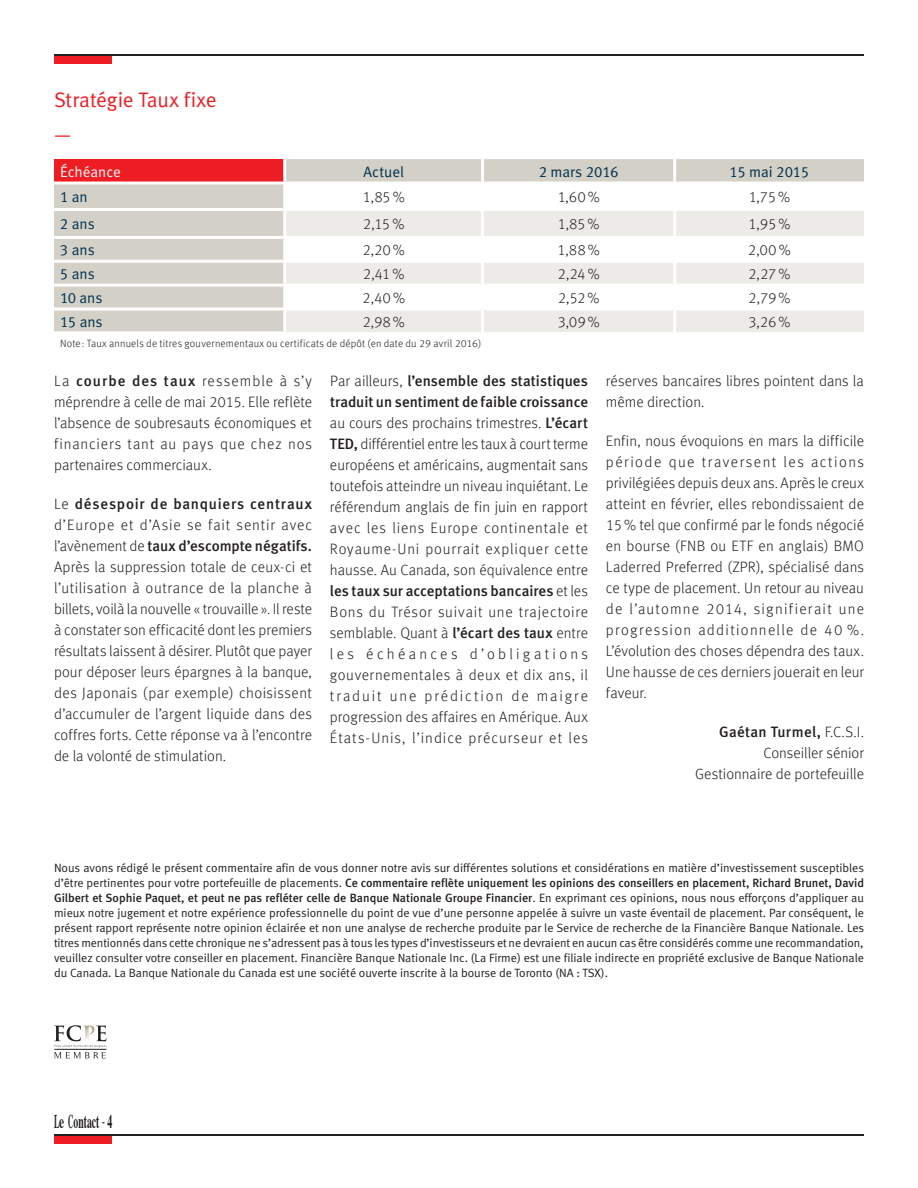
<style>
.page{position:relative;width:918px;height:1188px;background:#fff}
.page>*{position:absolute;margin:0;border:0;box-sizing:border-box;transform-origin:0 0}
.t1{font:21px/35.2px "Meta Normal LF";letter-spacing:-.005em;color:#ee1d23}
.t2{font:700 19.5px "Times";color:#231f20;scale:.4 1}
.t3{font:300 15px/21px "Meta Offc Pro";letter-spacing:.005em;color:#231f20;text-align:justify}
.t4{font:15px/21px "Meta Medium LF";color:#231f20}
.t5{font:15px "Meta Normal LF";letter-spacing:-.005em;color:#00314d}
.t6{font:300 15px "Meta Offc Pro";letter-spacing:.06em;color:#231f20}
.t7{font:15px "Meta Medium LF";letter-spacing:.05em;color:#231f20}
.t8{font:15px "Meta Medium LF";letter-spacing:.02em;color:#231f20}
.t9{font:15px "Meta Normal LF";color:#fff}
.t10{font:12px/15px "Meta Normal LF";color:#231f20;text-align:justify}
.t11{font:12px/15px "Meta Medium LF";color:#231f20}
.t12{font:300 10.5px "Meta Offc Pro";letter-spacing:.015em;color:#231f20}
.s1{font-family:"Meta Medium LF";font-weight:400}
.s2{font-family:"Meta Offc Pro";font-weight:300}
.s3{font-family:"Meta Normal LF"}
</style>
<div class="page">
<div style="left:54px;top:1136px;width:58px;height:8px;background:#ee1d23"></div>
<hr style="left:54px;top:1134px;width:810px;height:2px;background:#231f20">
<div style="left:54px;top:56px;width:58px;height:8px;background:#ee1d23"></div>
<hr style="left:54px;top:54px;width:810px;height:2px;background:#231f20">
<svg style="left:54px;top:159px;width:810px;height:172px;background:#d6bdb6"></svg>
<svg style="left:286px;top:185px;width:578px;height:23px"></svg>
<svg style="left:286px;top:211px;width:578px;height:121px;fill:#edebe7"></svg>
<hr style="left:54px;top:182px;width:232px;height:3px;background:#fff">
<hr style="left:286px;top:182px;width:195px;height:3px;background:#fff">
<hr style="left:484px;top:182px;width:189px;height:3px;background:#fff">
<hr style="left:676px;top:182px;width:188px;height:3px;background:#fff">
<hr style="left:54px;top:208px;width:229px;height:3px;background:#fff">
<hr style="left:54px;top:236px;width:229px;height:3px;background:#fff">
<hr style="left:54px;top:260px;width:229px;height:3px;background:#fff">
<hr style="left:54px;top:284px;width:229px;height:3px;background:#fff">
<hr style="left:54px;top:308px;width:229px;height:3px;background:#fff">
<hr style="left:283px;top:159px;width:3px;height:23px;background:#fff">
<hr style="left:481px;top:159px;width:3px;height:24px;background:#fff">
<hr style="left:673px;top:159px;width:3px;height:24px;background:#fff">
<hr style="left:283px;top:185px;width:3px;height:23px;background:#fff">
<hr style="left:481px;top:183px;width:3px;height:25px;background:#fff">
<hr style="left:673px;top:183px;width:3px;height:25px;background:#fff">
<hr style="left:283px;top:211px;width:3px;height:25px;background:#fff">
<hr style="left:481px;top:211px;width:3px;height:25px;background:#fff">
<hr style="left:673px;top:211px;width:3px;height:25px;background:#fff">
<hr style="left:283px;top:239px;width:3px;height:21px;background:#fff">
<hr style="left:481px;top:239px;width:3px;height:21px;background:#fff">
<hr style="left:673px;top:239px;width:3px;height:21px;background:#fff">
<hr style="left:283px;top:263px;width:3px;height:21px;background:#fff">
<hr style="left:481px;top:263px;width:3px;height:21px;background:#fff">
<hr style="left:673px;top:263px;width:3px;height:21px;background:#fff">
<hr style="left:283px;top:287px;width:3px;height:21px;background:#fff">
<hr style="left:481px;top:287px;width:3px;height:21px;background:#fff">
<hr style="left:673px;top:287px;width:3px;height:21px;background:#fff">
<hr style="left:283px;top:311px;width:3px;height:20px;background:#fff">
<hr style="left:481px;top:311px;width:3px;height:21px;background:#fff">
<hr style="left:673px;top:311px;width:3px;height:21px;background:#fff">
<hr style="left:283px;top:208px;width:200px;height:3px;background:#fff">
<hr style="left:483px;top:208px;width:192px;height:3px;background:#fff">
<hr style="left:675px;top:208px;width:189px;height:3px;background:#fff">
<hr style="left:283px;top:236px;width:200px;height:3px;background:#fff">
<hr style="left:483px;top:236px;width:192px;height:3px;background:#fff">
<hr style="left:675px;top:236px;width:189px;height:3px;background:#fff">
<hr style="left:283px;top:260px;width:200px;height:3px;background:#fff">
<hr style="left:483px;top:260px;width:192px;height:3px;background:#fff">
<hr style="left:675px;top:260px;width:189px;height:3px;background:#fff">
<hr style="left:283px;top:284px;width:200px;height:3px;background:#fff">
<hr style="left:483px;top:284px;width:192px;height:3px;background:#fff">
<hr style="left:675px;top:284px;width:189px;height:3px;background:#fff">
<hr style="left:283px;top:308px;width:200px;height:3px;background:#fff">
<hr style="left:483px;top:308px;width:192px;height:3px;background:#fff">
<hr style="left:675px;top:308px;width:189px;height:3px;background:#fff">
<svg style="left:54px;top:1025px;width:53px;height:33px"></svg>
<h1 class="t1" style="left:54px;top:81px;width:164px">Stratégie Taux fixe —</h1>
<p class="t9" style="left:60px;top:163px;width:62px">Échéance</p>
<p class="t5" style="left:363px;top:163px;width:42px">Actuel</p>
<p class="t5" style="left:539px;top:163px;width:81px">2 mars 2016</p>
<p class="t5" style="left:730px;top:163px;width:81px">15 mai 2015</p>
<p class="t5" style="left:60px;top:188px;width:29px">1 an</p>
<p class="t3" style="left:363px;top:185px;width:44px">1,85%</p>
<p class="t3" style="left:557px;top:185px;width:44px">1,60%</p>
<p class="t3" style="left:748px;top:185px;width:43px">1,75%</p>
<p class="t5" style="left:60px;top:216px;width:36px">2 ans</p>
<p class="t3" style="left:363px;top:213px;width:43px">2,15%</p>
<p class="t3" style="left:558px;top:213px;width:44px">1,85%</p>
<p class="t3" style="left:748px;top:213px;width:44px">1,95%</p>
<p class="t5" style="left:60px;top:241px;width:36px">3 ans</p>
<p class="t3" style="left:362px;top:239px;width:44px">2,20%</p>
<p class="t3" style="left:557px;top:239px;width:44px">1,88%</p>
<p class="t3" style="left:748px;top:239px;width:44px">2,00%</p>
<p class="t5" style="left:60px;top:265px;width:36px">5 ans</p>
<p class="t3" style="left:363px;top:262px;width:43px">2,41%</p>
<p class="t3" style="left:558px;top:262px;width:44px">2,24%</p>
<p class="t3" style="left:748px;top:262px;width:44px">2,27%</p>
<p class="t5" style="left:60px;top:289px;width:44px">10 ans</p>
<p class="t3" style="left:362px;top:286px;width:44px">2,40%</p>
<p class="t3" style="left:558px;top:286px;width:43px">2,52%</p>
<p class="t3" style="left:748px;top:286px;width:44px">2,79%</p>
<p class="t5" style="left:60px;top:313px;width:44px">15 ans</p>
<p class="t3" style="left:362px;top:310px;width:44px">2,98%</p>
<p class="t3" style="left:557px;top:310px;width:44px">3,09%</p>
<p class="t3" style="left:748px;top:310px;width:44px">3,26%</p>
<p class="t12" style="left:60px;top:336px;width:423px">Note: Taux annuels de titres gouvernementaux ou certificats de dépôt (en date du 29 avril 2016)</p>
<p class="t3" style="left:54px;top:369px;width:260px">La <span class="s1">courbe des taux</span> ressemble à s’y méprendre à celle de mai 2015. Elle reflète l’absence de soubresauts économiques et financiers tant au pays que chez nos partenaires commerciaux.</p>
<p class="t7" style="left:54px;top:495px;width:260px"><span class="s2">Le</span> désespoir de banquiers centraux</p>
<p class="t6" style="left:54px;top:514px;width:260px">d’Europe et d’Asie se fait sentir avec</p>
<p class="t4" style="left:54px;top:535px;width:260px"><span class="s2">l’avènement de</span> taux d’escompte négatifs.</p>
<p class="t3" style="left:54px;top:555px;width:260px">Après la suppression totale de ceux-ci et l’utilisation à outrance de la planche à billets, voilà la nouvelle « trouvaille ». Il reste à constater son efficacité dont les premiers résultats laissent à désirer. Plutôt que payer pour déposer leurs épargnes à la banque, des Japonais (par exemple) choisissent d’accumuler de l’argent liquide dans des coffres forts. Cette réponse va à l’encontre de la volonté de stimulation.</p>
<p class="t4" style="left:330px;top:370px;width:260px"><span class="s2">Par ailleurs,</span> l’ensemble des statistiques traduit un sentiment de faible croissance</p>
<p class="t3" style="left:330px;top:411px;width:260px">au cours des prochains trimestres. <span class="s1">L’écart TED,</span> différentiel entre les taux à court terme européens et américains, augmentait sans toutefois atteindre un niveau inquiétant. Le référendum anglais de fin juin en rapport avec les liens Europe continentale et Royaume-Uni pourrait expliquer cette hausse. Au Canada, son équivalence entre</p>
<p class="t4" style="left:330px;top:580px;width:259px">les taux sur acceptations bancaires <span class="s2">et les</span></p>
<p class="t3" style="left:330px;top:600px;width:260px">Bons du Trésor suivait une trajectoire semblable. Quant à <span class="s1">l’écart des taux</span> entre les échéances d’obligations gouvernementales à deux et dix ans, il traduit une prédiction de maigre progression des affaires en Amérique. Aux États-Unis, l’indice précurseur et les</p>
<p class="t3" style="left:606px;top:369px;width:259px">réserves bancaires libres pointent dans la même direction.</p>
<p class="t3" style="left:606px;top:429px;width:260px">Enfin, nous évoquions en mars la difficile période que traversent les actions privilégiées depuis deux ans. Après le creux atteint en février, elles rebondissaient de 15% tel que confirmé par le fonds négocié en bourse (FNB ou ETF en anglais) BMO Laderred Preferred (ZPR), spécialisé dans ce type de placement. Un retour au niveau de l’automne 2014, signifierait une progression additionnelle de 40 %.<br>L’évolution des choses dépendra des taux.<br>Une hausse de ces derniers jouerait en leur faveur.</p>
<p class="t8" style="left:719px;top:723px;width:146px">Gaétan Turmel, <span class="s2">F.C.S.I.</span></p>
<p class="t3" style="left:695px;top:741px;width:170px;text-align:right">Conseiller sénior<br>Gestionnaire de portefeuille</p>
<p class="t10" style="left:54px;top:860px;width:812px">Nous avons rédigé le présent commentaire afin de vous donner notre avis sur différentes solutions et considérations en matière d’investissement susceptibles</p>
<p class="t11" style="left:54px;top:875px;width:812px"><span class="s3">d’être pertinentes pour votre portefeuille de placements.</span> Ce commentaire reflète uniquement les opinions des conseillers en placement, Richard Brunet, David<br>Gilbert et Sophie Paquet, et peut ne pas refléter celle de Banque Nationale Groupe Financier<span class="s3">. En exprimant ces opinions, nous nous efforçons d’appliquer au</span></p>
<p class="t10" style="left:54px;top:905px;width:812px">mieux notre jugement et notre expérience professionnelle du point de vue d’une personne appelée à suivre un vaste éventail de placement. Par conséquent, le présent rapport représente notre opinion éclairée et non une analyse de recherche produite par le Service de recherche de la Financière Banque Nationale. Les titres mentionnés dans cette chronique ne s’adressent pas à tous les types d’investisseurs et ne devraient en aucun cas être considérés comme une recommandation, veuillez consulter votre conseiller en placement. Financière Banque Nationale Inc. (La Firme) est une filiale indirecte en propriété exclusive de Banque Nationale du Canada. La Banque Nationale du Canada est une société ouverte inscrite à la bourse de Toronto (NA : TSX).</p>
<h2 class="t2" style="left:54px;top:1103px;width:148px">Le Contact <sup>-</sup> 4</h2>
</div>
